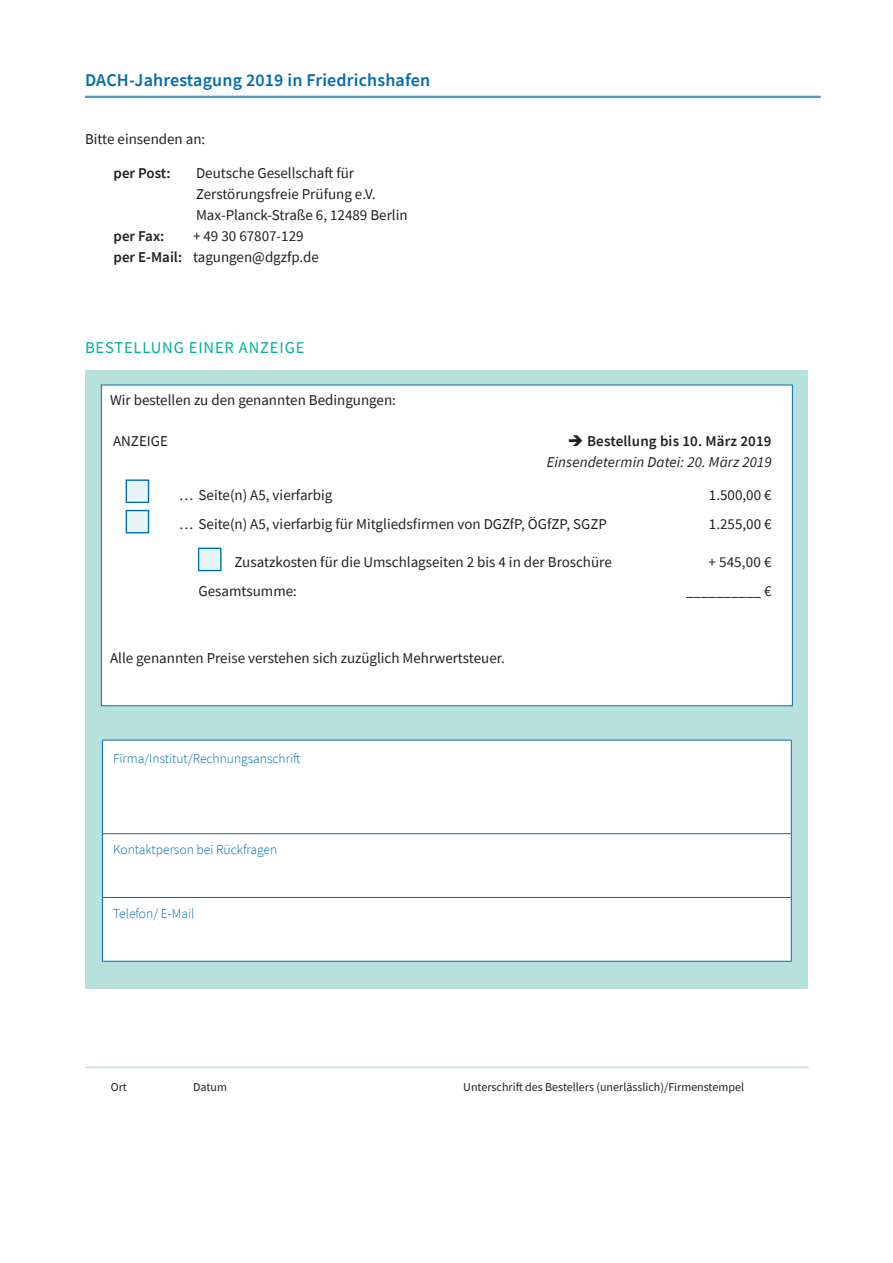
<style>
.page{position:relative;width:893px;height:1263px;background:#fff}
.page>*{position:absolute;margin:0;border:0;box-sizing:border-box;transform-origin:0 0}
.t1{font:600 18px "Source Sans Pro";letter-spacing:.01em;color:#006dad}
.t2{font:16.5px "Source Sans Pro";letter-spacing:.05em;color:#00aea0}
.t3{font:15px/21px "Source Sans Pro";color:#231f20}
.t4{font:italic 15px/20.7px "Source Sans Pro";letter-spacing:.01em;color:#231f20;text-align:right}
.t5{font:600 15px "Source Sans Pro";color:#231f20}
.t6{font:300 13.5px "Source Sans Pro";color:#006dad}
.t7{font:12px "Source Sans Pro";color:#231f20}
.s1{font-weight:600}
.s2{font-weight:600;font-style:normal}
</style>
<div class="page">
<div style="left:85px;top:370px;width:723px;height:619px;background:#b8e1dd"></div>
<div style="left:103px;top:741px;width:688px;height:220px;background:#fff"></div>
<hr style="left:102px;top:740px;width:689px;height:1px;background:#006dad">
<hr style="left:102px;top:740px;width:1px;height:93px;background:#006dad">
<hr style="left:791px;top:740px;width:1px;height:93px;background:#006dad">
<hr style="left:102px;top:833px;width:689px;height:1px;background:#006dad">
<hr style="left:102px;top:834px;width:1px;height:63px;background:#006dad">
<hr style="left:791px;top:834px;width:1px;height:63px;background:#006dad">
<hr style="left:102px;top:897px;width:689px;height:1px;background:#006dad">
<hr style="left:102px;top:898px;width:1px;height:63px;background:#006dad">
<hr style="left:791px;top:898px;width:1px;height:63px;background:#006dad">
<hr style="left:102px;top:961px;width:689px;height:1px;background:#006dad">
<hr style="left:85px;top:1066px;width:724px;height:2px;background:#a0d8d3">
<div style="left:101px;top:385px;width:691px;height:321px;background:#fff"></div>
<div style="left:126px;top:479px;width:23px;height:24px;background:#e6f4f3;border:1px solid #006dad"></div>
<div style="left:126px;top:510px;width:23px;height:23px;background:#e6f4f3;border:1px solid #006dad"></div>
<div style="left:198px;top:548px;width:23px;height:23px;background:#e6f4f3;border:1px solid #006dad"></div>
<hr style="left:85px;top:96px;width:736px;height:2px;background:#006dad">
<p class="t1" style="left:85px;top:68px;width:347px">DACH-Jahrestagung 2019 in Friedrichshafen</p>
<p class="t3" style="left:85px;top:129px;width:122px">Bitte einsenden an:</p>
<p class="t5" style="left:114px;top:163px;width:59px">per Post:</p>
<p class="t3" style="left:196px;top:162px;width:213px">Deutsche Gesellschaft für<br>Zerstörungsfreie Prüfung e.V.<br>Max-Planck-Straße 6, 12489 Berlin</p>
<p class="t5" style="left:114px;top:226px;width:52px">per Fax:</p>
<p class="t3" style="left:114px;top:225px;width:207px;text-indent:80px">+ 49 30 67807-129 <span class="s1">per E-Mail:</span> tagungen@dgzfp.de</p>
<p class="t2" style="left:85px;top:337px;width:221px">BESTELLUNG EINER ANZEIGE</p>
<p class="t3" style="left:110px;top:389px;width:287px">Wir bestellen zu den genannten Bedingungen:</p>
<p class="t3" style="left:113px;top:431px;width:56px">ANZEIGE</p>
<p class="t4" style="left:547px;top:431px;width:226px">➔ <span class="s2">Bestellung bis 10. März 2019<br></span>Einsendetermin Datei: 20. März 2019</p>
<p class="t3" style="left:179px;top:485px;width:155px">… Seite(n) A5, vierfarbig</p>
<p class="t3" style="left:709px;top:485px;width:64px">1.500,00 €</p>
<p class="t3" style="left:179px;top:514px;width:429px">… Seite(n) A5, vierfarbig für Mitgliedsfirmen von DGZfP, ÖGfZP, SGZP</p>
<p class="t3" style="left:709px;top:514px;width:64px">1.255,00 €</p>
<p class="t3" style="left:235px;top:552px;width:379px">Zusatzkosten für die Umschlagseiten 2 bis 4 in der Broschüre</p>
<p class="t3" style="left:708px;top:552px;width:65px">+ 545,00 €</p>
<p class="t3" style="left:199px;top:581px;width:100px">Gesamtsumme:</p>
<p class="t3" style="left:686px;top:581px;width:87px">__________ €</p>
<p class="t3" style="left:110px;top:647px;width:396px">Alle genannten Preise verstehen sich zuzüglich Mehrwertsteuer.</p>
<p class="t6" style="left:113px;top:750px;width:189px">Firma/Institut/Rechnungsanschrift</p>
<p class="t6" style="left:113px;top:841px;width:166px">Kontaktperson bei Rückfragen</p>
<p class="t6" style="left:113px;top:905px;width:83px">Telefon/ E-Mail</p>
<p class="t7" style="left:111px;top:1079px;width:18px">Ort</p>
<p class="t7" style="left:193px;top:1079px;width:35px">Datum</p>
<p class="t7" style="left:463px;top:1079px;width:282px">Unterschrift des Bestellers (unerlässlich)/Firmenstempel</p>
</div>
